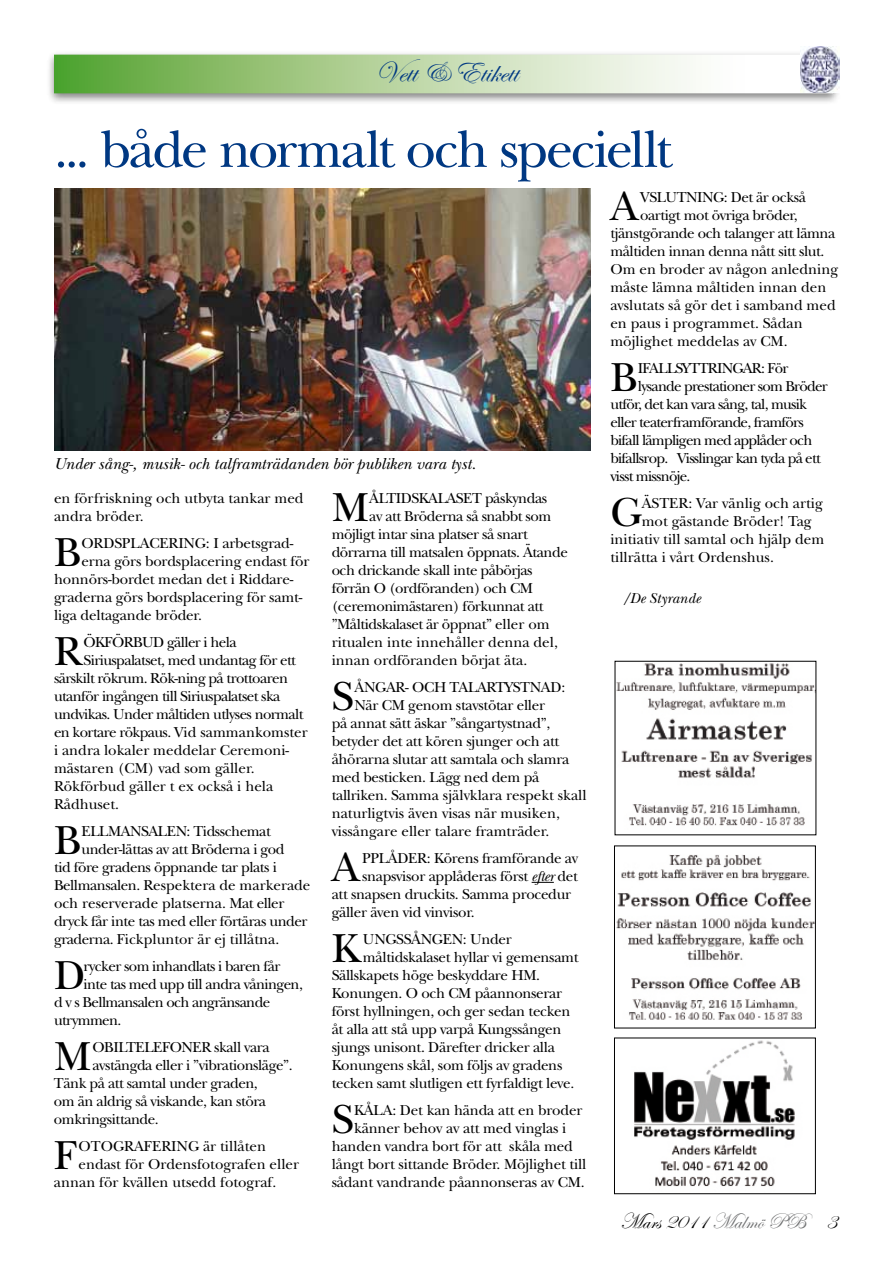
<style>
.page{position:relative;width:893px;height:1263px;background:#fff}
.page>*{position:absolute;margin:0;border:0;box-sizing:border-box;transform-origin:0 0}
.t1{font:54px "New Baskerville";letter-spacing:-.045em;color:#003882}
.t2{font:42.3px "New Baskerville";color:#000}
.t3{font:30px "Edwardian Script ITC";letter-spacing:.01em;color:#003882}
.t4{font:22.5px "Edwardian Script ITC";color:#000}
.t5{font:italic 16.5px "New Baskerville";color:#000}
.t6{font:15px "New Baskerville";letter-spacing:-.02em;color:#000}
.t7{font:15px/18px "New Baskerville";color:#000}
.t8{font:15px "New Baskerville";letter-spacing:-.04em;color:#000}
.t9{font:15px "New Baskerville";letter-spacing:-.05em;color:#000}
.t10{font:italic 15px "New Baskerville";letter-spacing:.01em;color:#000}
.s1{font-style:italic}
.s2{color:#707172}
</style>
<div class="page">
<div style="left:46px;top:51px;width:795px;height:55px;background:#000;opacity:.5"></div>
<svg style="left:54px;top:55px;width:746px;height:38px"></svg>
<img style="left:800px;top:47px;width:39px;height:46px">
<img style="left:54px;top:188px;width:536px;height:262px">
<img style="left:634px;top:1040px;width:161px;height:147px">
<div style="left:614px;top:1037px;width:202px;height:157px;border:1px solid #000"></div>
<img style="left:616px;top:855px;width:198px;height:165px">
<div style="left:614px;top:845px;width:202px;height:183px;border:1px solid #000"></div>
<img style="left:617px;top:663px;width:197px;height:163px">
<svg style="left:532px;top:882px;width:22px;height:1px"></svg>
<h3 class="t3" style="left:375px;top:55px;width:144px">Vett &amp; Etikett</h3>
<h1 class="t1" style="left:54px;top:118px;width:620px">... både normalt och speciellt</h1>
<p class="t5" style="left:54px;top:454px;width:424px">Under sång-, musik- och talframträdanden bör publiken vara tyst.</p>
<p class="t7" style="left:54px;top:489px;width:251px">en förfriskning och utbyta tankar med andra bröder.</p>
<h2 class="t2" style="left:54px;top:527px;width:29px">B</h2>
<p class="t6" style="left:81px;top:534px;width:213px">ORDSPLACERING: I arbetsgrad-</p>
<h2 class="t2" style="left:332px;top:482px;width:39px">M</h2>
<p class="t6" style="left:369px;top:489px;width:179px">ÅLTIDSKALASET påskyndas</p>
<p class="t6" style="left:369px;top:507px;width:184px">av att Bröderna så snabbt som</p>
<p class="t6" style="left:332px;top:525px;width:198px">möjligt intar sina platser så snart</p>
<p class="t6" style="left:332px;top:543px;width:238px">dörrarna till matsalen öppnats. Ätande</p>
<p class="t6" style="left:332px;top:561px;width:202px">och drickande skall inte påbörjas</p>
<p class="t6" style="left:332px;top:579px;width:203px">förrän O (ordföranden) och CM</p>
<p class="t6" style="left:332px;top:597px;width:213px">(ceremonimästaren) förkunnat att</p>
<p class="t6" style="left:332px;top:615px;width:219px">”Måltidskalaset är öppnat” eller om</p>
<p class="t7" style="left:332px;top:633px;width:228px">ritualen inte innehåller denna del,</p>
<p class="t7" style="left:332px;top:651px;width:197px">innan ordföranden börjat äta.</p>
<h2 class="t2" style="left:332px;top:671px;width:23px">S</h2>
<p class="t6" style="left:354px;top:678px;width:212px">ÅNGAR- OCH TALARTYSTNAD:</p>
<p class="t6" style="left:81px;top:552px;width:229px">erna görs bordsplacering endast för</p>
<p class="t6" style="left:54px;top:570px;width:241px">honnörs-bordet medan det i Riddare-</p>
<p class="t6" style="left:54px;top:588px;width:250px">graderna görs bordsplacering för samt-</p>
<p class="t6" style="left:54px;top:606px;width:150px">liga deltagande bröder.</p>
<h2 class="t2" style="left:54px;top:626px;width:29px">R</h2>
<p class="t8" style="left:84px;top:633px;width:155px">ÖKFÖRBUD gäller i hela</p>
<p class="t8" style="left:84px;top:651px;width:214px">Siriuspalatset, med undantag för ett</p>
<p class="t8" style="left:54px;top:669px;width:236px">särskilt rökrum. Rök-ning på trottoaren</p>
<p class="t8" style="left:54px;top:687px;width:228px">utanför ingången till Siriuspalatset ska</p>
<p class="t8" style="left:54px;top:705px;width:251px">undvikas. Under måltiden utlyses normalt</p>
<p class="t7" style="left:54px;top:723px;width:255px">en kortare rökpaus. Vid sammankomster</p>
<p class="t7" style="left:54px;top:741px;width:237px">i andra lokaler meddelar Ceremoni-</p>
<p class="t7" style="left:54px;top:759px;width:202px">mästaren (CM) vad som gäller.</p>
<p class="t7" style="left:54px;top:777px;width:221px">Rökförbud gäller t ex också i hela</p>
<p class="t7" style="left:54px;top:795px;width:67px">Rådhuset.</p>
<h2 class="t2" style="left:54px;top:815px;width:29px">B</h2>
<p class="t6" style="left:81px;top:822px;width:191px">ELLMANSALEN: Tidsschemat</p>
<p class="t6" style="left:354px;top:696px;width:192px">När CM genom stavstötar eller</p>
<p class="t6" style="left:332px;top:714px;width:220px">på annat sätt äskar ”sångartystnad”,</p>
<p class="t6" style="left:332px;top:732px;width:229px">betyder det att kören sjunger och att</p>
<p class="t6" style="left:332px;top:750px;width:239px">åhörarna slutar att samtala och slamra</p>
<p class="t6" style="left:332px;top:768px;width:209px">med besticken. Lägg ned dem på</p>
<p class="t7" style="left:332px;top:786px;width:256px">tallriken. Samma självklara respekt skall</p>
<p class="t7" style="left:332px;top:804px;width:230px">naturligtvis även visas när musiken,</p>
<p class="t7" style="left:332px;top:822px;width:219px">vissångare eller talare framträder.</p>
<h2 class="t2" style="left:332px;top:842px;width:29px">A</h2>
<p class="t6" style="left:362px;top:849px;width:217px">PPLÅDER: Körens framförande av</p>
<p class="t6" style="left:81px;top:840px;width:205px">under-lättas av att Bröderna i god</p>
<p class="t6" style="left:54px;top:858px;width:224px">tid före gradens öppnande tar plats i</p>
<p class="t7" style="left:54px;top:876px;width:258px">Bellmansalen. Respektera de markerade</p>
<p class="t7" style="left:54px;top:894px;width:232px">och reserverade platserna. Mat eller</p>
<p class="t6" style="left:54px;top:912px;width:255px">dryck får inte tas med eller förtäras under</p>
<p class="t7" style="left:54px;top:930px;width:227px">graderna. Fickpluntor är ej tillåtna.</p>
<h2 class="t2" style="left:54px;top:950px;width:33px">D</h2>
<p class="t8" style="left:84px;top:957px;width:198px">rycker som inhandlats i baren får</p>
<p class="t6" style="left:362px;top:867px;width:217px">snapsvisor applåderas först <span class="s1">efter</span> det</p>
<p class="t6" style="left:332px;top:885px;width:241px">att snapsen druckits. Samma procedur</p>
<p class="t6" style="left:332px;top:903px;width:145px">gäller även vid vinvisor.</p>
<h2 class="t2" style="left:332px;top:923px;width:29px">K</h2>
<p class="t6" style="left:363px;top:930px;width:150px">UNGSSÅNGEN: Under</p>
<p class="t6" style="left:363px;top:948px;width:217px">måltidskalaset hyllar vi gemensamt</p>
<p class="t6" style="left:332px;top:966px;width:210px">Sällskapets höge beskyddare HM.</p>
<p class="t6" style="left:332px;top:984px;width:232px">Konungen. O och CM påannonserar</p>
<p class="t6" style="left:332px;top:1002px;width:240px">först hyllningen, och ger sedan tecken</p>
<p class="t6" style="left:332px;top:1020px;width:231px">åt alla att stå upp varpå Kungssången</p>
<p class="t6" style="left:332px;top:1038px;width:225px">sjungs unisont. Därefter dricker alla</p>
<p class="t6" style="left:332px;top:1056px;width:232px">Konungens skål, som följs av gradens</p>
<p class="t6" style="left:332px;top:1074px;width:244px">tecken samt slutligen ett fyrfaldigt leve.</p>
<h2 class="t2" style="left:332px;top:1094px;width:23px">S</h2>
<p class="t6" style="left:354px;top:1101px;width:230px">KÅLA: Det kan hända att en broder</p>
<p class="t8" style="left:84px;top:975px;width:221px">inte tas med upp till andra våningen,</p>
<p class="t8" style="left:54px;top:993px;width:218px">d v s Bellmansalen och angränsande</p>
<p class="t8" style="left:54px;top:1011px;width:69px">utrymmen.</p>
<h2 class="t2" style="left:54px;top:1031px;width:39px">M</h2>
<p class="t6" style="left:92px;top:1038px;width:179px">OBILTELEFONER skall vara</p>
<p class="t6" style="left:92px;top:1056px;width:202px">avstängda eller i ”vibrationsläge”.</p>
<p class="t6" style="left:54px;top:1074px;width:205px">Tänk på att samtal under graden,</p>
<p class="t6" style="left:54px;top:1092px;width:214px">om än aldrig så viskande, kan störa</p>
<p class="t6" style="left:54px;top:1110px;width:106px">omkringsittande.</p>
<h2 class="t2" style="left:54px;top:1130px;width:24px">F</h2>
<p class="t7" style="left:79px;top:1137px;width:189px">OTOGRAFERING är tillåten</p>
<p class="t6" style="left:354px;top:1119px;width:214px">känner behov av att med vinglas i</p>
<p class="t6" style="left:332px;top:1137px;width:243px">handen vandra bort för att skåla med</p>
<p class="t6" style="left:332px;top:1155px;width:256px">långt bort sittande Bröder. Möjlighet till</p>
<p class="t6" style="left:332px;top:1173px;width:255px">sådant vandrande påannonseras av CM.</p>
<p class="t7" style="left:79px;top:1155px;width:222px">endast för Ordensfotografen eller</p>
<p class="t7" style="left:54px;top:1173px;width:224px">annan för kvällen utsedd fotograf.</p>
<h2 class="t2" style="left:610px;top:182px;width:29px">A</h2>
<p class="t6" style="left:640px;top:189px;width:167px">VSLUTNING: Det är också</p>
<p class="t6" style="left:640px;top:207px;width:159px">oartigt mot övriga bröder,</p>
<p class="t6" style="left:610px;top:225px;width:226px">tjänstgörande och talanger att lämna</p>
<p class="t6" style="left:610px;top:243px;width:216px">måltiden innan denna nått sitt slut.</p>
<p class="t7" style="left:610px;top:261px;width:229px">Om en broder av någon anledning</p>
<p class="t7" style="left:610px;top:279px;width:217px">måste lämna måltiden innan den</p>
<p class="t7" style="left:610px;top:297px;width:227px">avslutats så gör det i samband med</p>
<p class="t7" style="left:610px;top:315px;width:194px">en paus i programmet. Sådan</p>
<p class="t7" style="left:610px;top:333px;width:179px">möjlighet meddelas av CM.</p>
<h2 class="t2" style="left:610px;top:353px;width:29px">B</h2>
<p class="t9" style="left:638px;top:360px;width:152px">IFALLSYTTRINGAR: För</p>
<p class="t9" style="left:638px;top:378px;width:191px">lysande prestationer som Bröder</p>
<p class="t9" style="left:610px;top:396px;width:198px">utför, det kan vara sång, tal, musik</p>
<p class="t9" style="left:610px;top:414px;width:195px">eller teaterframförande, framförs</p>
<p class="t9" style="left:610px;top:432px;width:203px">bifall lämpligen med applåder och</p>
<p class="t9" style="left:610px;top:450px;width:212px">bifallsrop. Visslingar kan tyda på ett</p>
<p class="t9" style="left:610px;top:468px;width:82px">visst missnöje.</p>
<h2 class="t2" style="left:610px;top:488px;width:33px">G</h2>
<p class="t7" style="left:642px;top:495px;width:183px">ÄSTER: Var vänlig och artig</p>
<p class="t7" style="left:642px;top:513px;width:171px">mot gästande Bröder! Tag</p>
<p class="t7" style="left:610px;top:531px;width:215px">initiativ till samtal och hjälp dem</p>
<p class="t7" style="left:610px;top:549px;width:165px">tillrätta i vårt Ordenshus.</p>
<p class="t10" style="left:623px;top:589px;width:79px">/De Styrande</p>
<h3 class="t4" style="left:620px;top:1209px;width:218px">Mars 2011 <span class="s2">Malmö PB</span> 3</h3>
</div>
